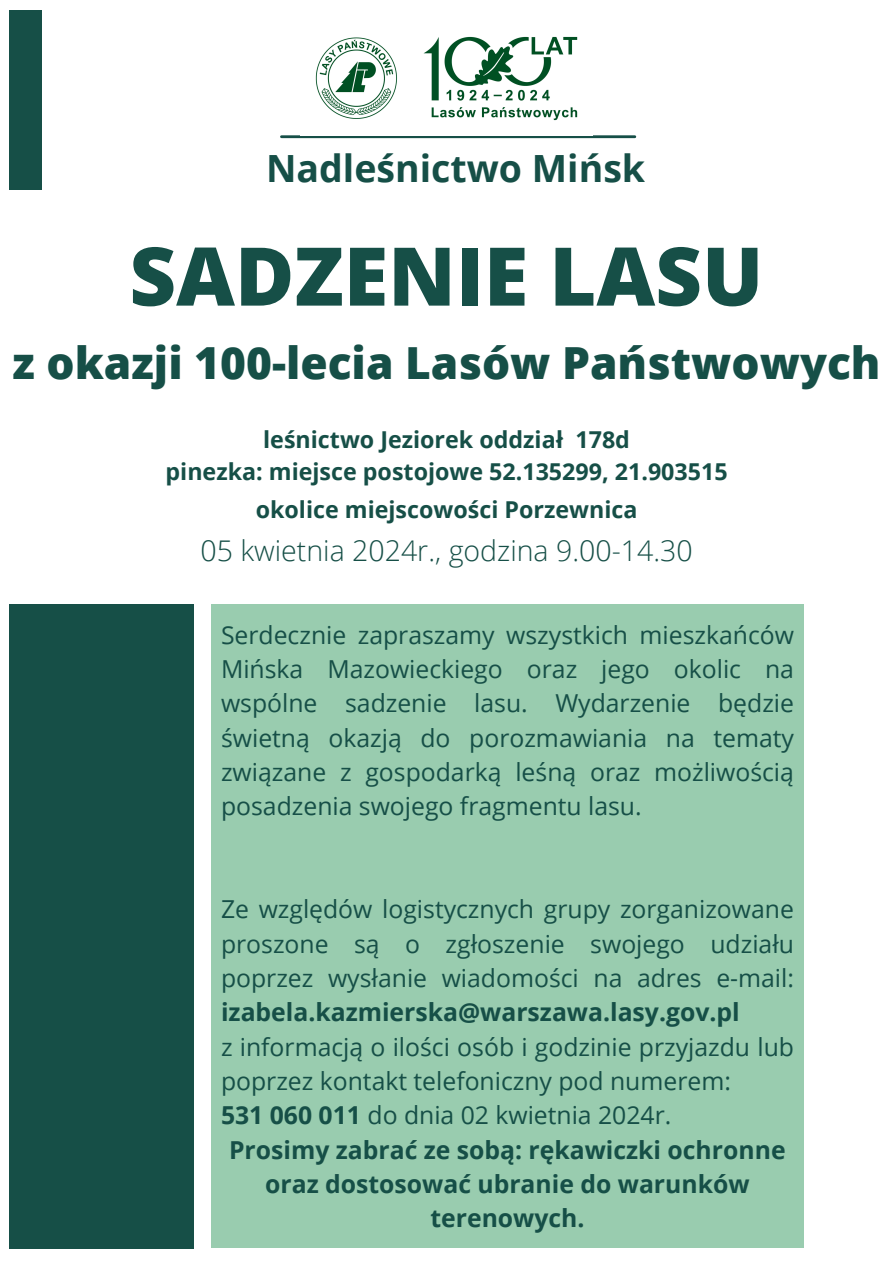
<style>
.page{position:relative;width:893px;height:1263px;background:#fff}
.page>*{position:absolute;margin:0;border:0;box-sizing:border-box;transform-origin:0 0}
.t1{font:800 81px "Open Sans";color:#164f47}
.t2{font:800 44.25px "Open Sans";color:#164f47}
.t3{font:700 37.5px "Open Sans";color:#164f47}
.t4{font:300 28.5px "Open Sans";color:#164f47}
.t5{font:24.75px/34.3px "Open Sans";color:#164f47;text-align:justify}
.t6{font:700 24.75px/34.3px "Open Sans";color:#164f47;text-align:center}
.t7{font:700 23.25px "Open Sans";color:#164f47}
.s1{font-weight:700}
</style>
<div class="page">
<hr style="left:281px;top:135px;width:354px;height:3px;background:#164f47">
<div style="left:9px;top:10px;width:33px;height:180px;background:#164f47"></div>
<div style="left:9px;top:604px;width:184px;height:644px;background:#164f47"></div>
<div style="left:211px;top:604px;width:593px;height:643px;background:#99ccaf"></div>
<img style="left:301px;top:36px;width:291px;height:100px">
<p class="t3" style="left:266px;top:141px;width:381px">Nadleśnictwo Mińsk</p>
<p class="t1" style="left:129px;top:219px;width:635px">SADZENIE LASU</p>
<p class="t2" style="left:13px;top:331px;width:869px">z okazji 100-lecia Lasów Państwowych</p>
<h2 class="t7" style="left:263px;top:423px;width:368px">leśnictwo Jeziorek oddział 178d</h2>
<h1 class="t7" style="left:165px;top:455px;width:563px">pinezka: miejsce postojowe 52.135299, 21.903515</h1>
<p class="t7" style="left:256px;top:493px;width:383px">okolice miejscowości Porzewnica</p>
<p class="t4" style="left:200px;top:531px;width:494px">05 kwietnia 2024r., godzina 9.00-14.30</p>
<p class="t5" style="left:221px;top:617px;width:574px">Serdecznie zapraszamy wszystkich mieszkańców Mińska Mazowieckiego oraz jego okolic na wspólne sadzenie lasu. Wydarzenie będzie świetną okazją do porozmawiania na tematy związane z gospodarką leśną oraz możliwością posadzenia swojego fragmentu lasu.</p>
<p class="t5" style="left:221px;top:891px;width:574px;text-align:left">Ze względów logistycznych grupy zorganizowane proszone są o zgłoszenie swojego udziału poprzez wysłanie wiadomości na adres e-mail: <span class="s1">izabela.kazmierska@warszawa.lasy.gov.pl<br></span>z informacją o ilości osób i godzinie przyjazdu lub poprzez kontakt telefoniczny pod numerem:</p>
<p class="t5" style="left:221px;top:1097px;width:452px"><span class="s1">531 060 011</span> do dnia 02 kwietnia 2024r.</p>
<p class="t6" style="left:229px;top:1132px;width:558px">Prosimy zabrać ze sobą: rękawiczki ochronne oraz dostosować ubranie do warunków terenowych.</p>
</div>
